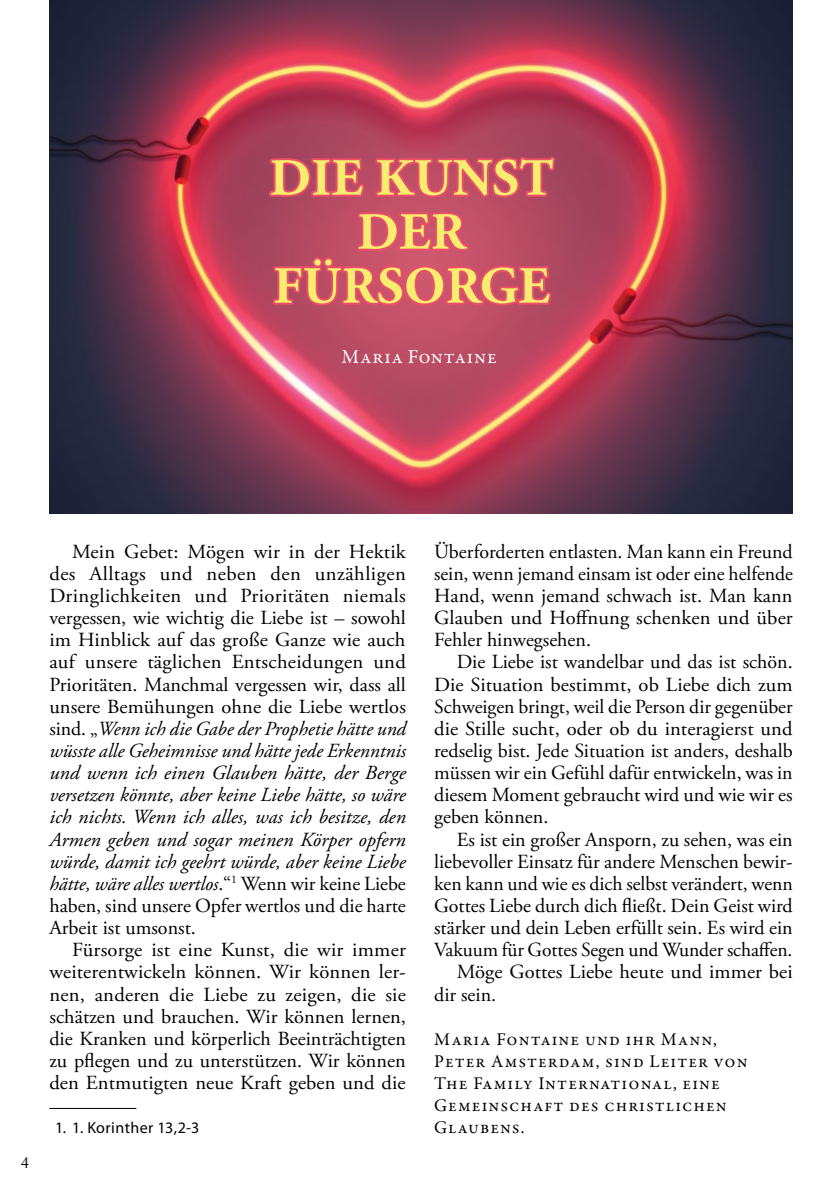
<style>
.page{position:relative;width:840px;height:1191px;background:#fff}
.page>*{position:absolute;margin:0;border:0;box-sizing:border-box;transform-origin:0 0}
.t1{font:700 52px/54px "Adobe Garamond Pro";letter-spacing:.015em;color:#f8ed6f;text-align:center}
.t2{font:20px/22.2px "Adobe Garamond Pro";color:#000;text-align:justify}
.t3{font:20px "Garamond Premr Pro";letter-spacing:.045em;color:#fff}
.t4{font:18px/22.2px "Garamond Premr Pro";letter-spacing:.06em;color:#000}
.t5{font:16px "Myriad Pro";letter-spacing:.025em;color:#000}
.t6{font:16px "Adobe Caslon Pro";color:#000}
.s1{font-style:italic}
</style>
<div class="page">
<img style="left:49px;top:0;width:743px;height:514px">
<hr style="left:49px;top:1108px;width:87px;height:1px;background:#000">
<svg style="left:266px;top:155px;width:100px;height:44px;background:#c74a63"></svg>
<svg style="left:373px;top:155px;width:184px;height:45px;background:#cd4c65"></svg>
<svg style="left:270px;top:209px;width:283px;height:99px;background:#ca4e66"></svg>
<h1 class="t1" style="left:269px;top:152px;width:285px">DIE KUNST<br>DER<br>FÜRSORGE</h1>
<p class="t3" style="left:341px;top:345px;width:157px">Maria Fontaine</p>
<p class="t6" style="left:21px;top:1152px;width:9px">4</p>
<p class="t2" style="left:49px;top:541px;width:358px;text-indent:23px">Mein Gebet: Mögen wir in der Hektik des Alltags und neben den unzähligen Dringlichkeiten und Prioritäten niemals vergessen, wie wichtig die Liebe ist – sowohl im Hinblick auf das große Ganze wie auch auf unsere täglichen Entscheidungen und Prioritäten. Manchmal vergessen wir, dass all unsere Bemühungen ohne die Liebe wertlos sind. „<span class="s1">Wenn ich die Gabe der Prophetie hätte und wüsste alle Geheimnisse und hätte jede Erkenntnis und wenn ich einen Glauben hätte, der Berge versetzen könnte, aber keine Liebe hätte, so wäre ich nichts. Wenn ich alles, was ich besitze, den Armen geben und sogar meinen Körper opfern würde, damit ich geehrt würde, aber keine Liebe hätte, wäre alles wertlos</span>.“<sup>1</sup> Wenn wir keine Liebe haben, sind unsere Opfer wertlos und die harte Arbeit ist umsonst.</p>
<p class="t2" style="left:49px;top:939px;width:358px;text-indent:23px">Fürsorge ist eine Kunst, die wir immer weiterentwickeln können. Wir können ler&shy;nen, anderen die Liebe zu zeigen, die sie schätzen und brauchen. Wir können lernen, die Kranken und körperlich Beeinträchtigten zu pflegen und zu unterstützen. Wir können den Entmutigten neue Kraft geben und die</p>
<p class="t2" style="left:434px;top:541px;width:360px">Überforderten entlasten. Man kann ein Freund sein, wenn jemand einsam ist oder eine helfende Hand, wenn jemand schwach ist. Man kann Glauben und Hoffnung schenken und über Fehler hinwegsehen.</p>
<p class="t2" style="left:434px;top:651px;width:360px;text-indent:23px">Die Liebe ist wandelbar und das ist schön.<br>Die Situation bestimmt, ob Liebe dich zum Schweigen bringt, weil die Person dir gegenüber die Stille sucht, oder ob du interagierst und redselig bist. Jede Situation ist anders, deshalb müssen wir ein Gefühl dafür entwickeln, was in diesem Moment gebraucht wird und wie wir es geben können.</p>
<p class="t2" style="left:456px;top:828px;width:337px">Es ist ein großer Ansporn, zu sehen, was ein</p>
<p class="t2" style="left:434px;top:851px;width:360px">liebevoller Einsatz für andere Menschen bewir-</p>
<p class="t2" style="left:434px;top:873px;width:360px">ken kann und wie es dich selbst verändert, wenn</p>
<p class="t2" style="left:434px;top:895px;width:360px">Gottes Liebe durch dich fließt. Dein Geist wird</p>
<p class="t2" style="left:434px;top:917px;width:360px">stärker und dein Leben erfüllt sein. Es wird ein</p>
<p class="t2" style="left:434px;top:939px;width:359px">Vakuum für Gottes Segen und Wunder schaffen.</p>
<p class="t2" style="left:456px;top:961px;width:337px">Möge Gottes Liebe heute und immer bei</p>
<p class="t2" style="left:434px;top:983px;width:63px">dir sein.</p>
<p class="t4" style="left:434px;top:1028px;width:315px">Maria Fontaine und ihr Mann,<br>Peter Amsterdam, sind Leiter von<br>The Family International, eine<br>Gemeinschaft des christlichen</p>
<p class="t5" style="left:55px;top:1118px;width:146px">1. 1. Korinther 13,2-3</p>
<p class="t4" style="left:434px;top:1117px;width:92px">Glaubens.</p>
</div>
